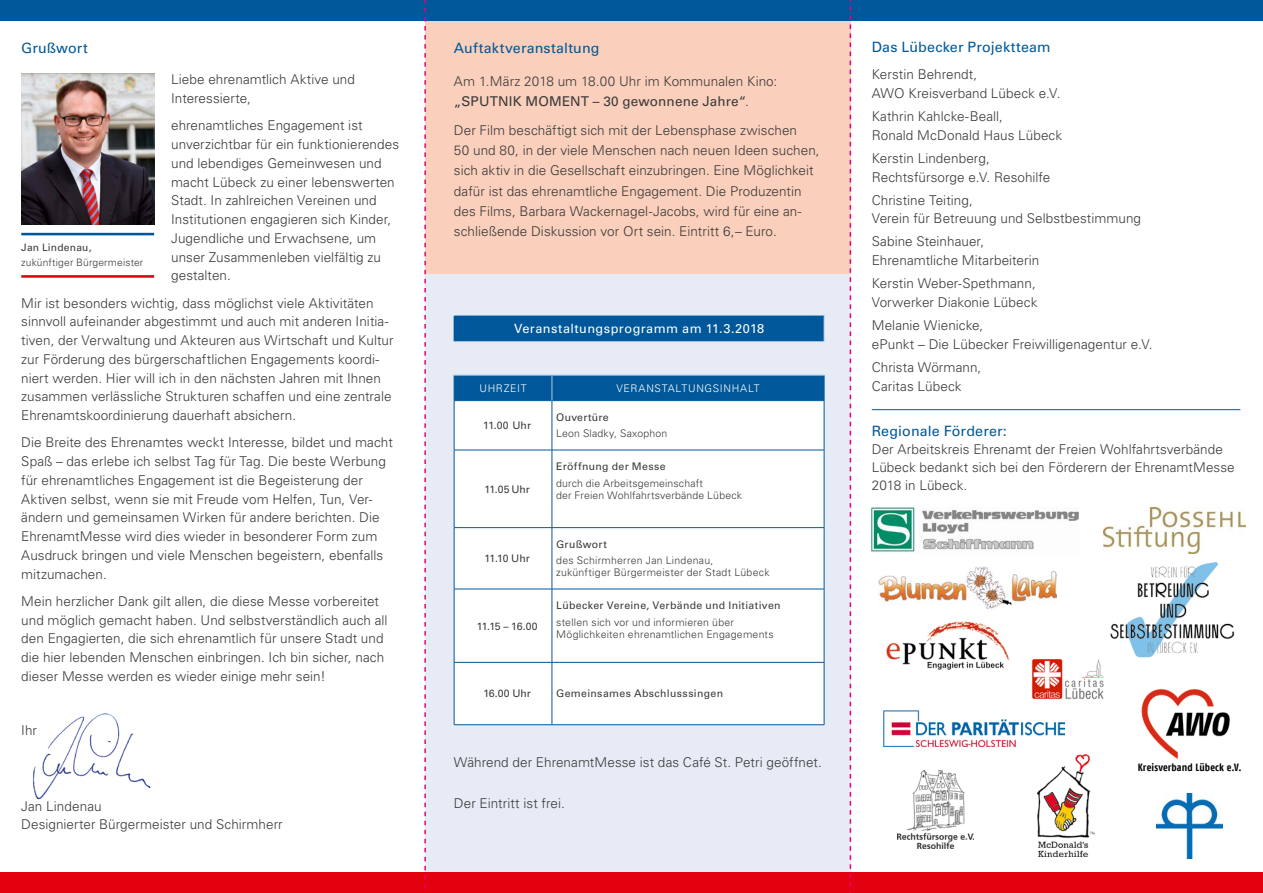
<style>
.page{position:relative;width:1263px;height:893px;background:#fff}
.page>*{position:absolute;margin:0;border:0;box-sizing:border-box;transform-origin:0 0}
.t1{font:14.25px "Univers LT Std";letter-spacing:.01em;color:#00589a}
.t2{font:300 13.5px/18.8px "Univers LT Std";letter-spacing:.005em;color:#3a3a39}
.t3{font:12.75px "Univers LT Std";letter-spacing:.035em;color:#fff}
.t4{font:300 10.5px/12px "Univers LT Std";letter-spacing:.02em;color:#3a3a39}
.t5{font:10.5px "Univers LT Std";letter-spacing:.03em;color:#3a3a39}
.t6{font:300 10.5px "Univers LT Std";letter-spacing:.07em;color:#fff}
.t7{font:700 10.5px "Fago Co";letter-spacing:.015em;color:#000}
.t8{font:300 10.2px "Univers LT Std";letter-spacing:.015em;color:#3a3a39}
.t9{font:10.2px "Univers LT Std";letter-spacing:.02em;color:#3a3a39}
.s1{font-weight:400}
</style>
<div class="page">
<img style="left:32px;top:713px;width:119px;height:87px">
<img style="left:1037px;top:754px;width:57px;height:102px">
<div style="left:425px;top:269px;width:425px;height:624px;background:#e6ebf5"></div>
<div style="left:425px;top:21px;width:425px;height:252px;background:#facfbc"></div>
<div style="left:0;top:0;width:1263px;height:20px;background:#00589a"></div>
<div style="left:0;top:873px;width:1263px;height:20px;background:#e3000f"></div>
<hr style="left:872px;top:409px;width:368px;height:1px;background:#00589a">
<img style="left:21px;top:73px;width:133px;height:151px">
<hr style="left:21px;top:233px;width:133px;height:2px;background:#00589a">
<hr style="left:21px;top:275px;width:133px;height:3px;background:#e3000f">
<div style="left:455px;top:401px;width:369px;height:323px;background:#fff"></div>
<hr style="left:552px;top:401px;width:1px;height:49px;background:#00589a">
<hr style="left:824px;top:401px;width:1px;height:49px;background:#00589a">
<hr style="left:454px;top:450px;width:98px;height:1px;background:#00589a">
<hr style="left:552px;top:450px;width:272px;height:1px;background:#00589a">
<hr style="left:552px;top:450px;width:1px;height:77px;background:#00589a">
<hr style="left:824px;top:450px;width:1px;height:77px;background:#00589a">
<hr style="left:552px;top:528px;width:1px;height:61px;background:#00589a">
<hr style="left:824px;top:528px;width:1px;height:61px;background:#00589a">
<hr style="left:552px;top:589px;width:1px;height:73px;background:#00589a">
<hr style="left:824px;top:589px;width:1px;height:73px;background:#00589a">
<hr style="left:552px;top:662px;width:1px;height:62px;background:#00589a">
<hr style="left:824px;top:662px;width:1px;height:62px;background:#00589a">
<hr style="left:454px;top:401px;width:1px;height:49px;background:#00589a">
<hr style="left:454px;top:450px;width:1px;height:77px;background:#00589a">
<hr style="left:454px;top:528px;width:1px;height:61px;background:#00589a">
<hr style="left:454px;top:589px;width:1px;height:73px;background:#00589a">
<hr style="left:454px;top:662px;width:1px;height:62px;background:#00589a">
<hr style="left:454px;top:527px;width:98px;height:1px;background:#00589a">
<hr style="left:454px;top:589px;width:98px;height:1px;background:#00589a">
<hr style="left:454px;top:662px;width:98px;height:1px;background:#00589a">
<hr style="left:454px;top:724px;width:98px;height:1px;background:#00589a">
<hr style="left:552px;top:527px;width:272px;height:1px;background:#00589a">
<hr style="left:552px;top:589px;width:272px;height:1px;background:#00589a">
<hr style="left:552px;top:662px;width:272px;height:1px;background:#00589a">
<hr style="left:552px;top:724px;width:272px;height:1px;background:#00589a">
<div style="left:454px;top:375px;width:371px;height:26px;background:#00589a"></div>
<hr style="left:552px;top:375px;width:272px;height:1px;background:#b9c8e3">
<div style="left:454px;top:316px;width:370px;height:26px;background:#00589a"></div>
<svg style="left:824px;top:316px;width:1px;height:25px"></svg>
<hr style="left:454px;top:341px;width:370px;height:1px;background:#b9c8e3">
<img style="left:1103px;top:507px;width:142px;height:46px">
<img style="left:872px;top:507px;width:207px;height:46px">
<img style="left:879px;top:566px;width:177px;height:43px">
<img style="left:1110px;top:562px;width:125px;height:96px">
<img style="left:897px;top:770px;width:77px;height:78px">
<img style="left:887px;top:621px;width:123px;height:48px">
<img style="left:1142px;top:689px;width:88px;height:70px">
<img style="left:883px;top:710px;width:181px;height:36px">
<img style="left:1156px;top:793px;width:67px;height:66px">
<img style="left:1032px;top:655px;width:79px;height:45px">
<svg style="left:850px;top:0;width:1px;height:893px"></svg>
<svg style="left:424px;top:0;width:2px;height:889px"></svg>
<p class="t1" style="left:21px;top:39px;width:68px">Grußwort</p>
<p class="t2" style="left:171px;top:70px;width:185px">Liebe ehrenamtlich Aktive und<br>Interessierte,</p>
<p class="t2" style="left:171px;top:116px;width:229px">ehrenamtliches Engagement ist unverzichtbar für ein funktionierendes und lebendiges Gemeinwesen und macht Lübeck zu einer lebenswerten<br>Stadt. In zahlreichen Vereinen und<br>Institutionen engagieren sich Kinder,<br>Jugendliche und Erwachsene, um unser Zusammenleben vielfältig zu gestalten.</p>
<p class="t2" style="left:21px;top:293px;width:374px">Mir ist besonders wichtig, dass möglichst viele Aktivitäten sinnvoll aufeinander abgestimmt und auch mit anderen Initia&shy;tiven, der Verwaltung und Akteuren aus Wirtschaft und Kultur zur Förderung des bürgerschaftlichen Engagements koordi&shy;niert werden. Hier will ich in den nächsten Jahren mit Ihnen zusammen verlässliche Strukturen schaffen und eine zentrale Ehrenamtskoordinierung dauerhaft absichern.</p>
<p class="t2" style="left:21px;top:433px;width:373px">Die Breite des Ehrenamtes weckt Interesse, bildet und macht Spaß – das erlebe ich selbst Tag für Tag. Die beste Werbung für ehrenamtliches Engagement ist die Begeisterung der Aktiven selbst, wenn sie mit Freude vom Helfen, Tun, Ver&shy;ändern und gemeinsamen Wirken für andere berichten. Die EhrenamtMesse wird dies wieder in besonderer Form zum Ausdruck bringen und viele Menschen begeistern, ebenfalls mitzumachen.</p>
<p class="t2" style="left:21px;top:592px;width:368px">Mein herzlicher Dank gilt allen, die diese Messe vorbereitet und möglich gemacht haben. Und selbstverständlich auch all den Engagierten, die sich ehrenamtlich für unsere Stadt und die hier lebenden Menschen einbringen. Ich bin sicher, nach dieser Messe werden es wieder einige mehr sein!</p>
<p class="t9" style="left:21px;top:241px;width:72px">Jan Lindenau,</p>
<p class="t8" style="left:21px;top:256px;width:124px">zukünftiger Bürgermeister</p>
<p class="t2" style="left:21px;top:721px;width:17px">Ihr</p>
<p class="t2" style="left:21px;top:796px;width:263px">Jan Lindenau<br>Designierter Bürgermeister und Schirmherr</p>
<p class="t1" style="left:454px;top:39px;width:147px">Auftaktveranstaltung</p>
<p class="t2" style="left:454px;top:71px;width:325px;line-height:20.2px">Am 1.März 2018 um 18.00 Uhr im Kommunalen Kino: <span class="s1">„SPUTNIK MOMENT – 30 gewonnene Jahre“</span>.</p>
<p class="t2" style="left:454px;top:120px;width:367px;line-height:20.2px">Der Film beschäftigt sich mit der Lebensphase zwischen<br>50 und 80, in der viele Menschen nach neuen Ideen suchen, sich aktiv in die Gesellschaft einzubringen. Eine Möglichkeit dafür ist das ehrenamtliche Engagement. Die Produzentin des Films, Barbara Wackernagel-Jacobs, wird für eine an&shy;schließende Diskussion vor Ort sein. Eintritt 6,– Euro.</p>
<p class="t3" style="left:514px;top:321px;width:252px">Veranstaltungsprogramm am 11.3.2018</p>
<p class="t6" style="left:479px;top:382px;width:49px">UHRZEIT</p>
<p class="t6" style="left:616px;top:382px;width:145px">VERANSTALTUNGSINHALT</p>
<p class="t5" style="left:483px;top:419px;width:49px">11.00 Uhr</p>
<p class="t5" style="left:556px;top:411px;width:54px">Ouvertüre</p>
<p class="t4" style="left:556px;top:427px;width:113px">Leon Sladky, Saxophon</p>
<p class="t5" style="left:484px;top:483px;width:47px">11.05 Uhr</p>
<p class="t5" style="left:485px;top:552px;width:47px">11.10 Uhr</p>
<p class="t5" style="left:477px;top:619px;width:62px">11.15 – 16.00</p>
<p class="t5" style="left:556px;top:460px;width:111px">Eröffnung der Messe</p>
<p class="t4" style="left:556px;top:477px;width:187px">durch die Arbeitsgemeinschaft<br>der Freien Wohlfahrtsverbände Lübeck</p>
<p class="t5" style="left:556px;top:538px;width:52px">Grußwort</p>
<p class="t4" style="left:556px;top:554px;width:215px">des Schirmherren Jan Lindenau, zukünftiger Bürgermeister der Stadt Lübeck</p>
<p class="t5" style="left:556px;top:599px;width:226px">Lübecker Vereine, Verbände und Initiativen</p>
<p class="t4" style="left:556px;top:616px;width:219px">stellen sich vor und informieren über<br>Möglichkeiten ehrenamtlichen Engagements</p>
<p class="t5" style="left:483px;top:687px;width:49px">16.00 Uhr</p>
<p class="t5" style="left:556px;top:687px;width:168px">Gemeinsames Abschlusssingen</p>
<p class="t2" style="left:454px;top:753px;width:369px">Während der EhrenamtMesse ist das Café St. Petri geöffnet.</p>
<p class="t2" style="left:454px;top:794px;width:112px">Der Eintritt ist frei.</p>
<p class="t1" style="left:872px;top:38px;width:180px">Das Lübecker Projektteam</p>
<p class="t2" style="left:872px;top:65px;width:190px">Kerstin Behrendt,<br>AWO Kreisverband Lübeck e.V.</p>
<p class="t2" style="left:872px;top:107px;width:192px">Kathrin Kahlcke-Beall,<br>Ronald McDonald Haus Lübeck</p>
<p class="t2" style="left:872px;top:149px;width:180px">Kerstin Lindenberg,<br>Rechtsfürsorge e.V. Resohilfe</p>
<p class="t2" style="left:872px;top:190px;width:271px">Christine Teiting,<br>Verein für Betreuung und Selbstbestimmung</p>
<p class="t2" style="left:872px;top:232px;width:169px">Sabine Steinhauer,<br>Ehrenamtliche Mitarbeiterin</p>
<p class="t2" style="left:872px;top:274px;width:167px">Kerstin Weber-Spethmann,<br>Vorwerker Diakonie Lübeck</p>
<p class="t2" style="left:872px;top:316px;width:282px">Melanie Wienicke,<br>ePunkt – Die Lübecker Freiwilligenagentur e.V.</p>
<p class="t2" style="left:872px;top:357px;width:111px;line-height:19.5px">Christa Wörmann,<br>Caritas Lübeck</p>
<p class="t1" style="left:872px;top:422px;width:137px">Regionale Förderer:</p>
<p class="t2" style="left:872px;top:440px;width:364px;line-height:18px">Der Arbeitskreis Ehrenamt der Freien Wohlfahrtsverbände<br>Lübeck bedankt sich bei den Förderern der EhrenamtMesse<br>2018 in Lübeck.</p>
<p class="t7" style="left:1138px;top:761px;width:106px">Kreisverband Lübeck e.V.</p>
</div>
